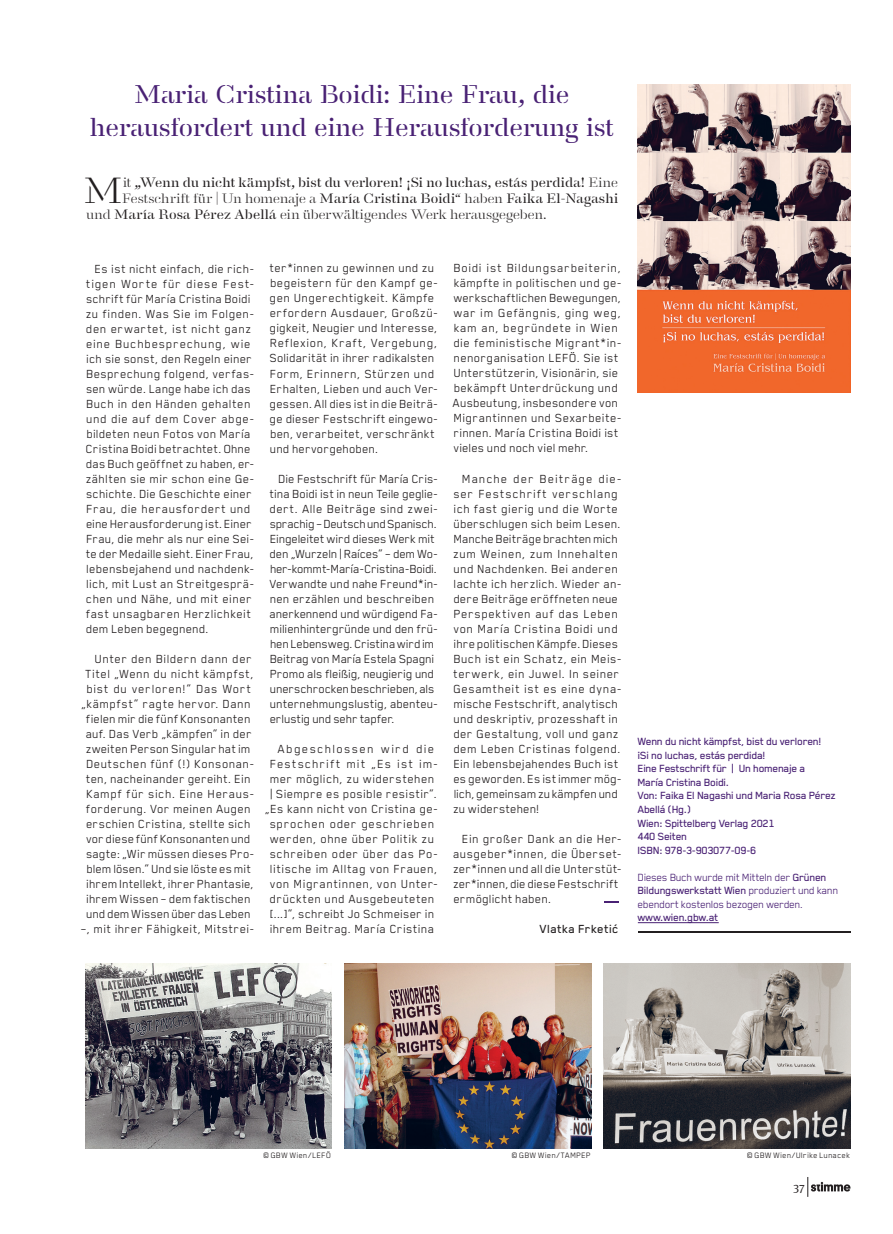
<style>
.page{position:relative;width:893px;height:1234px;background:#fff}
.page>*{position:absolute;margin:0;border:0;box-sizing:border-box;transform-origin:0 0}
.t1{font:36.15px "A Danmark";color:#231f20}
.t2{font:500 25.5px/33px "A Danmark";color:#492174;text-align:center}
.t3{font:13.5px/15px "Blender Pro";letter-spacing:.02em;color:#231f20}
.t4{font:13.5px/15px "Blender Pro";letter-spacing:-.005em;color:#231f20}
.t5{font:500 13.5px "A Danmark";letter-spacing:.02em;color:#231f20}
.t6{font:13.5px "A Danmark";letter-spacing:.005em;color:#231f20}
.t7{font:500 13.5px "Blender Pro";letter-spacing:.02em;color:#231f20}
.t8{font:500 12px/13.5px "Blender Pro";letter-spacing:-.025em;color:#492174}
.t9{font:12px/13.5px "Blender Pro";letter-spacing:-.025em;color:#492174}
.t10{font:12px "Meta Serif Pro";color:#231f20}
.t11{font:9px "Blender Pro";letter-spacing:.03em;color:#231f20}
.s1{font-weight:400}
.s2{font-weight:500}
</style>
<div class="page">
<img style="left:85px;top:963px;width:247px;height:185px">
<svg style="left:807px;top:1177px;width:43px;height:19px"></svg>
<hr style="left:638px;top:922px;width:81px;height:1px;background:#492174">
<hr style="left:638px;top:931px;width:212px;height:1px;background:#231f20">
<img style="left:638px;top:84px;width:212px;height:308px">
<svg style="left:605px;top:901px;width:14px;height:1px"></svg>
<img style="left:344px;top:963px;width:247px;height:185px">
<img style="left:604px;top:963px;width:246px;height:185px">
<h2 class="t2" style="left:90px;top:78px;width:526px">Maria Cristina Boidi: Eine Frau, die herausfordert und eine Herausforderung ist</h2>
<h1 class="t1" style="left:84px;top:170px;width:40px">M</h1>
<p class="t5" style="left:123px;top:175px;width:496px"><span class="s1">it</span> „Wenn du nicht kämpfst, bist du verloren! ¡Si no luchas, estás perdida! <span class="s1">Eine</span></p>
<p class="t5" style="left:122px;top:191px;width:497px"><span class="s1">Festschrift für | Un homenaje a</span> María Cristina Boidi<span class="s1">“ haben</span> Faika El-Nagashi</p>
<p class="t6" style="left:86px;top:207px;width:461px">und <span class="s2">María Rosa Pérez Abellá</span> ein überwältigendes Werk herausgegeben.</p>
<p class="t3" style="left:86px;top:260px;width:170px;text-indent:9px">Es ist nicht einfach, die rich&shy;tigen Worte für diese Fest&shy;schrift für María Cristina Boidi zu finden. Was Sie im Folgen&shy;den erwartet, ist nicht ganz eine Buchbesprechung, wie ich sie sonst, den Regeln einer<br>Besprechung folgend, verfas&shy;sen würde. Lange habe ich das<br>Buch in den Händen gehalten und die auf dem Cover abge&shy;bildeten neun Fotos von María<br>Cristina Boidi betrachtet. Ohne das Buch geöffnet zu haben, er&shy;zählten sie mir schon eine Ge&shy;schichte. Die Geschichte einer<br>Frau, die herausfordert und eine Herausforderung ist. Einer<br>Frau, die mehr als nur eine Sei&shy;te der Medaille sieht. Einer Frau, lebensbejahend und nachdenk&shy;lich, mit Lust an Streitgesprä&shy;chen und Nähe, und mit einer fast unsagbaren Herzlichkeit dem Leben begegnend.</p>
<p class="t3" style="left:81px;top:650px;width:175px;text-align:right">Unter den Bildern dann der<br>Titel „Wenn du nicht kämpfst, bist du verloren!“ Das Wort „kämpfst“ ragte hervor. Dann fielen mir die fünf Konsonanten auf. Das Verb „kämpfen“ in der zweiten Person Singular hat im<br>Deutschen fünf (!) Konsonan&shy;ten, nacheinander gereiht. Ein<br>Kampf für sich. Eine Heraus&shy;forderung. Vor meinen Augen erschien Cristina, stellte sich vor diese fünf Konsonanten und sagte: „Wir müssen dieses Pro&shy;blem lösen.“ Und sie löste es mit ihrem Intellekt, ihrer Phantasie, ihrem Wissen – dem faktischen und dem Wissen über das Leben –, mit ihrer Fähigkeit, Mitstrei-</p>
<p class="t3" style="left:270px;top:260px;width:170px">ter*innen zu gewinnen und zu begeistern für den Kampf ge&shy;gen Ungerechtigkeit. Kämpfe erfordern Ausdauer, Großzü&shy;gigkeit, Neugier und Interesse,<br>Reflexion, Kraft, Vergebung,<br>Solidarität in ihrer radikalsten<br>Form, Erinnern, Stürzen und<br>Erhalten, Lieben und auch Ver&shy;gessen. All dies ist in die Beiträ&shy;ge dieser Festschrift eingewo&shy;ben, verarbeitet, verschränkt und hervorgehoben.</p>
<p class="t4" style="left:270px;top:470px;width:170px;text-indent:9px">Die Festschrift für María Cris&shy;tina Boidi ist in neun Teile geglie&shy;dert. Alle Beiträge sind zwei&shy;sprachig – Deutsch und Spanisch.<br>Eingeleitet wird dieses Werk mit den „Wurzeln | Raíces“ – dem Wo&shy;her-kommt-María-Cristina-Boidi.<br>Verwandte und nahe Freund*in&shy;nen erzählen und beschreiben anerkennend und würdigend Fa&shy;milienhintergründe und den frü&shy;hen Lebensweg. Cristina wird im<br>Beitrag von María Estela Spagni<br>Promo als fleißig, neugierig und unerschrocken beschrieben, als unternehmungslustig, abenteu&shy;erlustig und sehr tapfer.</p>
<p class="t3" style="left:265px;top:740px;width:175px;text-align:right">Abgeschlossen wird die<br>Festschrift mit „Es ist im&shy;mer möglich, zu widerstehen<br>| Siempre es posible resistir“. „Es kann nicht von Cristina ge&shy;sprochen oder geschrieben werden, ohne über Politik zu schreiben oder über das Po&shy;litische im Alltag von Frauen, von Migrantinnen, von Unter&shy;drückten und Ausgebeuteten [...]“, schreibt Jo Schmeiser in ihrem Beitrag. María Cristina</p>
<p class="t3" style="left:453px;top:260px;width:171px">Boidi ist Bildungsarbeiterin, kämpfte in politischen und ge&shy;werkschaftlichen Bewegungen, war im Gefängnis, ging weg, kam an, begründete in Wien die feministische Migrant*in&shy;nenorganisation LEFÖ. Sie ist<br>Unterstützerin, Visionärin, sie bekämpft Unterdrückung und<br>Ausbeutung, insbesondere von<br>Migrantinnen und Sexarbeite&shy;rinnen. María Cristina Boidi ist vieles und noch viel mehr.</p>
<p class="t3" style="left:453px;top:470px;width:170px;text-indent:9px">Manche der Beiträge die&shy;ser Festschrift verschlang ich fast gierig und die Worte überschlugen sich beim Lesen.<br>Manche Beiträge brachten mich zum Weinen, zum Innehalten und Nachdenken. Bei anderen lachte ich herzlich. Wieder an&shy;dere Beiträge eröffneten neue<br>Perspektiven auf das Leben von María Cristina Boidi und ihre politischen Kämpfe. Dieses<br>Buch ist ein Schatz, ein Meis&shy;terwerk, ein Juwel. In seiner<br>Gesamtheit ist es eine dyna&shy;mische Festschrift, analytisch und deskriptiv, prozesshaft in der Gestaltung, voll und ganz dem Leben Cristinas folgend.<br>Ein lebensbejahendes Buch ist es geworden. Es ist immer mög&shy;lich, gemeinsam zu kämpfen und zu widerstehen!</p>
<p class="t3" style="left:453px;top:830px;width:170px;text-indent:9px">Ein großer Dank an die Her&shy;ausgeber*innen, die Überset&shy;zer*innen und all die Unterstüt&shy;zer*innen, die diese Festschrift ermöglicht haben.</p>
<p class="t7" style="left:540px;top:921px;width:80px">Vlatka Frketić</p>
<p class="t8" style="left:638px;top:734px;width:200px">Wenn du nicht kämpfst, bist du verloren!<br>¡Si no luchas, estás perdida!<br>Eine Festschrift für | Un homenaje a<br>María Cristina Boidi.<br>Von: Faika El Nagashi und Maria Rosa Pérez<br>Abellá (Hg.)<br>Wien: Spittelberg Verlag 2021<br>440 Seiten<br>ISBN: 978-3-903077-09-6</p>
<p class="t9" style="left:638px;top:869px;width:202px">Dieses Buch wurde mit Mitteln der <span class="s2">Grünen<br>Bildungswerkstatt Wien</span> produziert und kann ebendort kostenlos bezogen werden.</p>
<p class="t8" style="left:638px;top:910px;width:82px">www.wien.gbw.at</p>
<p class="t11" style="left:263px;top:1149px;width:69px">© GBW Wien/LEFÖ</p>
<p class="t11" style="left:512px;top:1149px;width:81px">© GBW Wien/TAMPEP</p>
<p class="t11" style="left:747px;top:1149px;width:105px">© GBW Wien/Ulrike Lunacek</p>
<p class="t10" style="left:793px;top:1177px;width:13px">37</p>
</div>
